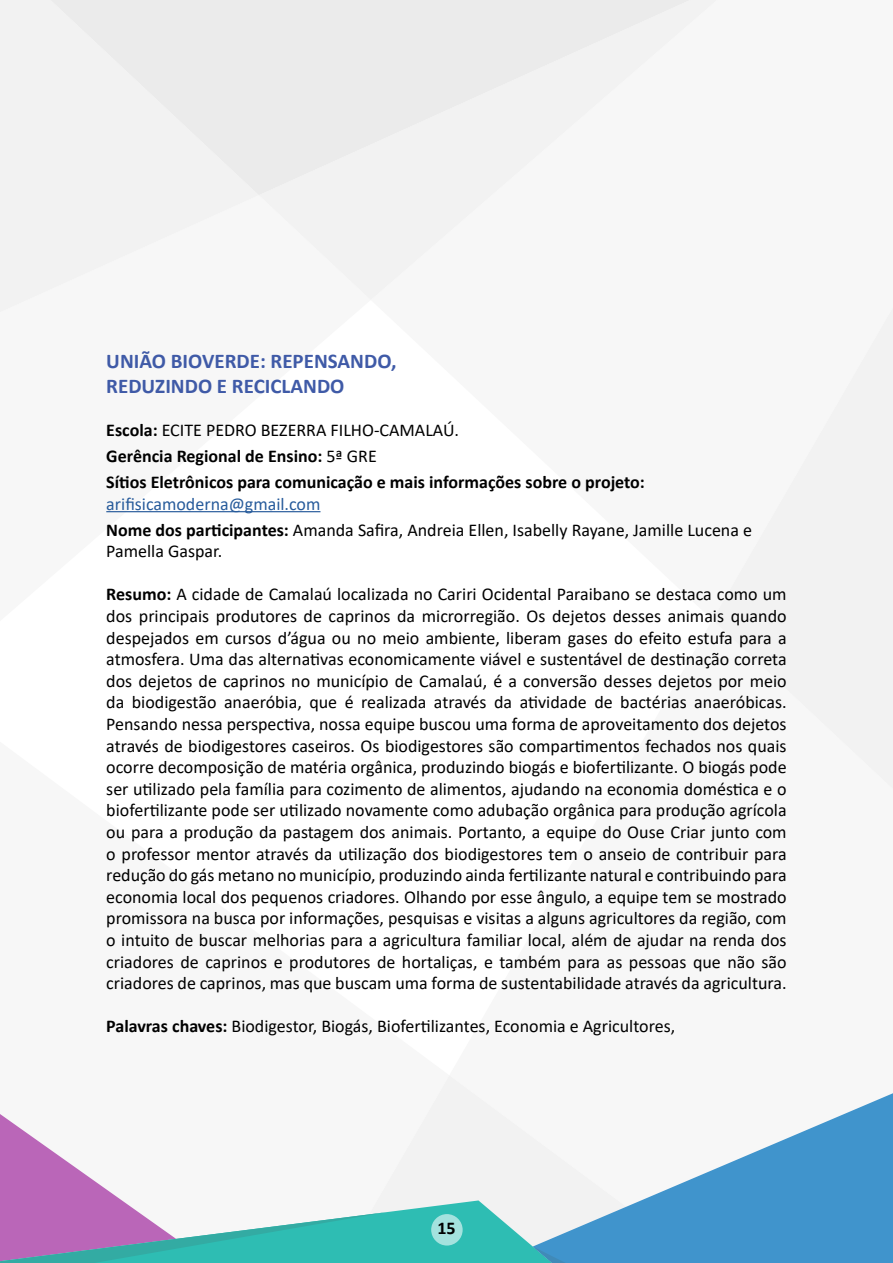
<style>
.page{position:relative;width:893px;height:1263px;background:#fff}
.page>*{position:absolute;margin:0;border:0;box-sizing:border-box;transform-origin:0 0}
.t1{font:700 21px/25.2px "Calibri";color:#3f5aa7}
.t2{font:18px/21.6px "Calibri";color:#000}
.t3{font:700 18px/25.8px "Calibri";color:#000}
.s1{font-weight:400}
.s2{color:#275b9b}
.s3{font-weight:700}
</style>
<div class="page">
<div style="left:433px;top:1076px;width:55px;height:29px;background:#f2f2f2"></div>
<div style="left:259px;top:195px;width:232px;height:105px;background:#f4f4f4"></div>
<div style="left:713px;top:308px;width:180px;height:480px;background:#f6f6f6"></div>
<div style="left:0;top:195px;width:258px;height:117px;background:#f3f3f3"></div>
<div style="left:0;top:0;width:716px;height:195px;background:#f2f2f2"></div>
<svg style="left:637px;top:1093px;width:256px;height:170px;fill:#4094cc"></svg>
<svg style="left:0;top:1105px;width:637px;height:158px"></svg>
<div style="left:431px;top:1214px;width:32px;height:31px;background:#a4e2de;border-radius:50%"></div>
<hr style="left:106px;top:511px;width:214px;height:1px;background:#275b9b">
<p class="t1" style="left:106px;top:348px;width:292px">UNIÃO BIOVERDE: REPENSANDO,<br>REDUZINDO E RECICLANDO</p>
<p class="t3" style="left:106px;top:417px;width:540px">Escola: <span class="s1">ECITE PEDRO BEZERRA FILHO-CAMALAÚ.<br></span>Gerência Regional de Ensino: <span class="s1">5ª GRE<br></span>Sítios Eletrônicos para comunicação e mais informações sobre o projeto:</p>
<p class="t2" style="left:106px;top:490px;width:647px;line-height:25.8px"><span class="s2">arifisicamoderna@gmail.com<br></span><span class="s3">Nome dos participantes:</span> Amanda Safira, Andreia Ellen, Isabelly Rayane, Jamille Lucena e</p>
<p class="t2" style="left:106px;top:540px;width:117px">Pamella Gaspar.</p>
<p class="t2" style="left:106px;top:583px;width:682px;text-align:justify"><span class="s3">Resumo:</span> A cidade de Camalaú localizada no Cariri Ocidental Paraibano se destaca como um dos principais produtores de caprinos da microrregião. Os dejetos desses animais quando despejados em cursos d’água ou no meio ambiente, liberam gases do efeito estufa para a atmosfera. Uma das alternativas economicamente viável e sustentável de destinação correta dos dejetos de caprinos no município de Camalaú, é a conversão desses dejetos por meio da biodigestão anaeróbia, que é realizada através da atividade de bactérias anaeróbicas.<br>Pensando nessa perspectiva, nossa equipe buscou uma forma de aproveitamento dos dejetos através de biodigestores caseiros. Os biodigestores são compartimentos fechados nos quais ocorre decomposição de matéria orgânica, produzindo biogás e biofertilizante. O biogás pode ser utilizado pela família para cozimento de alimentos, ajudando na economia doméstica e o biofertilizante pode ser utilizado novamente como adubação orgânica para produção agrícola ou para a produção da pastagem dos animais. Portanto, a equipe do Ouse Criar junto com o professor mentor através da utilização dos biodigestores tem o anseio de contribuir para redução do gás metano no município, produzindo ainda fertilizante natural e contribuindo para economia local dos pequenos criadores. Olhando por esse ângulo, a equipe tem se mostrado promissora na busca por informações, pesquisas e visitas a alguns agricultores da região, com o intuito de buscar melhorias para a agricultura familiar local, além de ajudar na renda dos criadores de caprinos e produtores de hortaliças, e também para as pessoas que não são criadores de caprinos, mas que buscam uma forma de sustentabilidade através da agricultura.</p>
<p class="t2" style="left:106px;top:1015px;width:570px"><span class="s3">Palavras chaves:</span> Biodigestor, Biogás, Biofertilizantes, Economia e Agricultores,</p>
<p class="t3" style="left:437px;top:1215px;width:20px">15</p>
</div>
